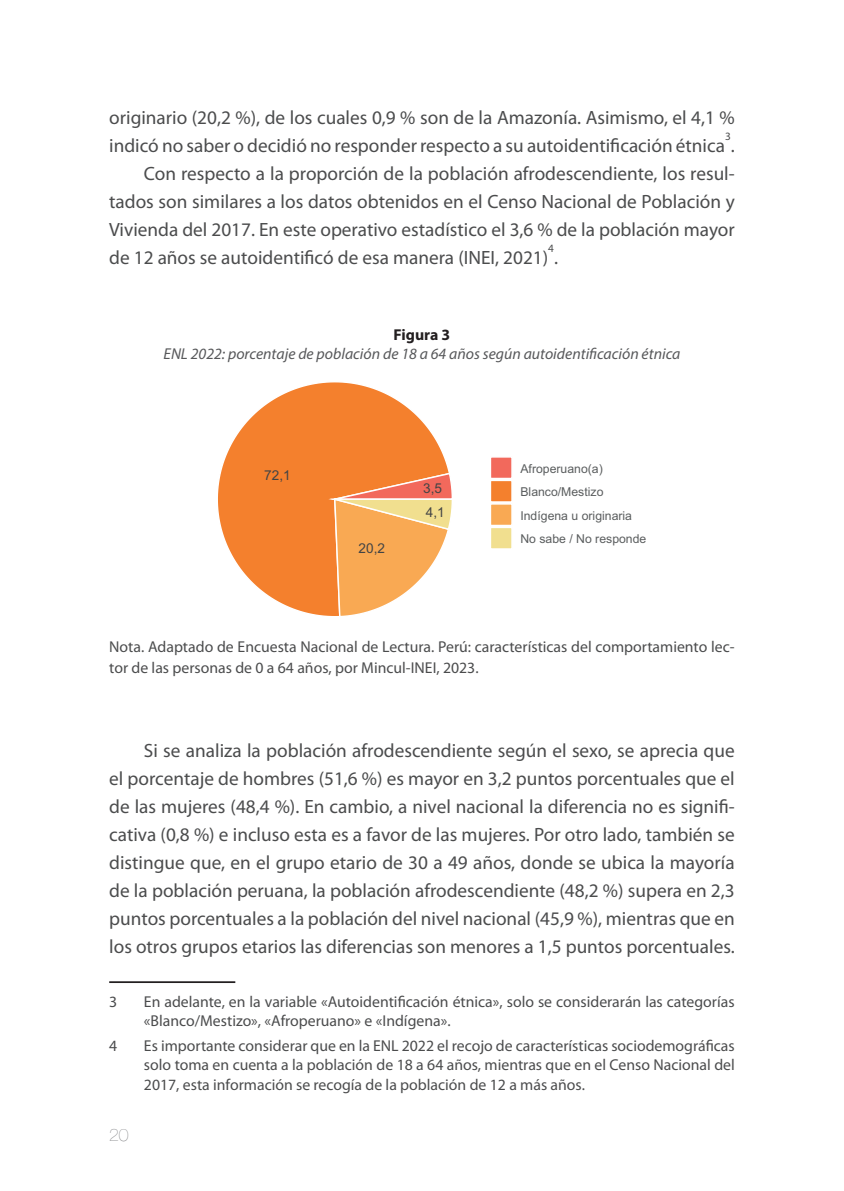
<style>
.page{position:relative;width:844px;height:1191px;background:#fff}
.page>*{position:absolute;margin:0;border:0;box-sizing:border-box;transform-origin:0 0}
.t1{font:19.25px/28px "Myriad Pro";color:#4b4c4d;text-align:justify}
.t2{font:200 17.5px "Helvetica Neue";color:#6c6d70}
.t3{font:15.75px/19.2px "Myriad Pro";color:#4b4c4d}
.t4{font:italic 15.75px "Myriad Pro";color:#57585a}
.t5{font:700 15.75px "Myriad Pro";color:#231f20}
.t6{font:13.65px/24px "Arial";color:#424445}
.t7{font:12.25px/23.4px "Arial";color:#5a5d5e}
.t8{font:11.2px "Myriad Pro";color:#4b4c4d}
</style>
<div class="page">
<hr style="left:109px;top:981px;width:126px;height:2px;background:#231f20">
<svg style="left:218px;top:382px;width:231px;height:234px"></svg>
<svg style="left:333px;top:472px;width:119px;height:144px"></svg>
<div style="left:489px;top:456px;width:23px;height:23px;background:#f2695c;border:1px solid #fff"></div>
<div style="left:489px;top:480px;width:23px;height:23px;background:#f4802d;border:1px solid #fff"></div>
<div style="left:489px;top:503px;width:23px;height:23px;background:#f9a953;border:1px solid #fff"></div>
<div style="left:489px;top:526px;width:23px;height:24px;background:#f1df8f;border:1px solid #fff"></div>
<p class="t1" style="left:109px;top:103px;width:627px">originario (20,2 %), de los cuales 0,9 % son de la Amazonía. Asimismo, el 4,1 % indicó no saber o decidió no responder respecto a su autoidentificación étnica .</p>
<p class="t8" style="left:724px;top:129px;width:7px">3</p>
<p class="t1" style="left:109px;top:159px;width:627px;text-indent:35px">Con respecto a la proporción de la población afrodescendiente, los resul&shy;tados son similares a los datos obtenidos en el Censo Nacional de Población y Vivienda del 2017. En este operativo estadístico el 3,6 % de la población mayor de 12 años se autoidentificó de esa manera (INEI, 2021) .</p>
<p class="t8" style="left:548px;top:241px;width:7px">4</p>
<p class="t5" style="left:393px;top:324px;width:58px">Figura 3</p>
<p class="t4" style="left:163px;top:344px;width:518px">ENL 2022: porcentaje de población de 18 a 64 años según autoidentificación étnica</p>
<p class="t6" style="left:264px;top:463px;width:28px">72,1</p>
<p class="t6" style="left:358px;top:536px;width:28px">20,2</p>
<p class="t6" style="left:423px;top:476px;width:23px">3,5<br>4,1</p>
<p class="t7" style="left:520px;top:456px;width:127px">Afroperuano(a)<br>Blanco/Mestizo<br>Indígena u originaria<br>No sabe / No responde</p>
<p class="t3" style="left:109px;top:635px;width:627px;line-height:21px">Nota. Adaptado de Encuesta Nacional de Lectura. Perú: características del comportamiento lec&shy;tor de las personas de 0 a 64 años, por Mincul-INEI, 2023.</p>
<p class="t1" style="left:109px;top:736px;width:627px;text-indent:35px">Si se analiza la población afrodescendiente según el sexo, se aprecia que el porcentaje de hombres (51,6 %) es mayor en 3,2 puntos porcentuales que el de las mujeres (48,4 %). En cambio, a nivel nacional la diferencia no es signifi&shy;cativa (0,8 %) e incluso esta es a favor de las mujeres. Por otro lado, también se distingue que, en el grupo etario de 30 a 49 años, donde se ubica la mayoría de la población peruana, la población afrodescendiente (48,2 %) supera en 2,3 puntos porcentuales a la población del nivel nacional (45,9 %), mientras que en los otros grupos etarios las diferencias son menores a 1,5 puntos porcentuales.</p>
<p class="t3" style="left:109px;top:991px;width:10px">3</p>
<p class="t3" style="left:144px;top:991px;width:592px">En adelante, en la variable «Autoidentificación étnica», solo se considerarán las categorías «Blanco/Mestizo», «Afroperuano» e «Indígena».</p>
<p class="t3" style="left:109px;top:1035px;width:10px">4</p>
<p class="t3" style="left:144px;top:1035px;width:592px;text-align:justify">Es importante considerar que en la ENL 2022 el recojo de características sociodemográficas solo toma en cuenta a la población de 18 a 64 años, mientras que en el Censo Nacional del 2017, esta información se recogía de la población de 12 a más años.</p>
<p class="t2" style="left:109px;top:1124px;width:21px">20</p>
</div>
